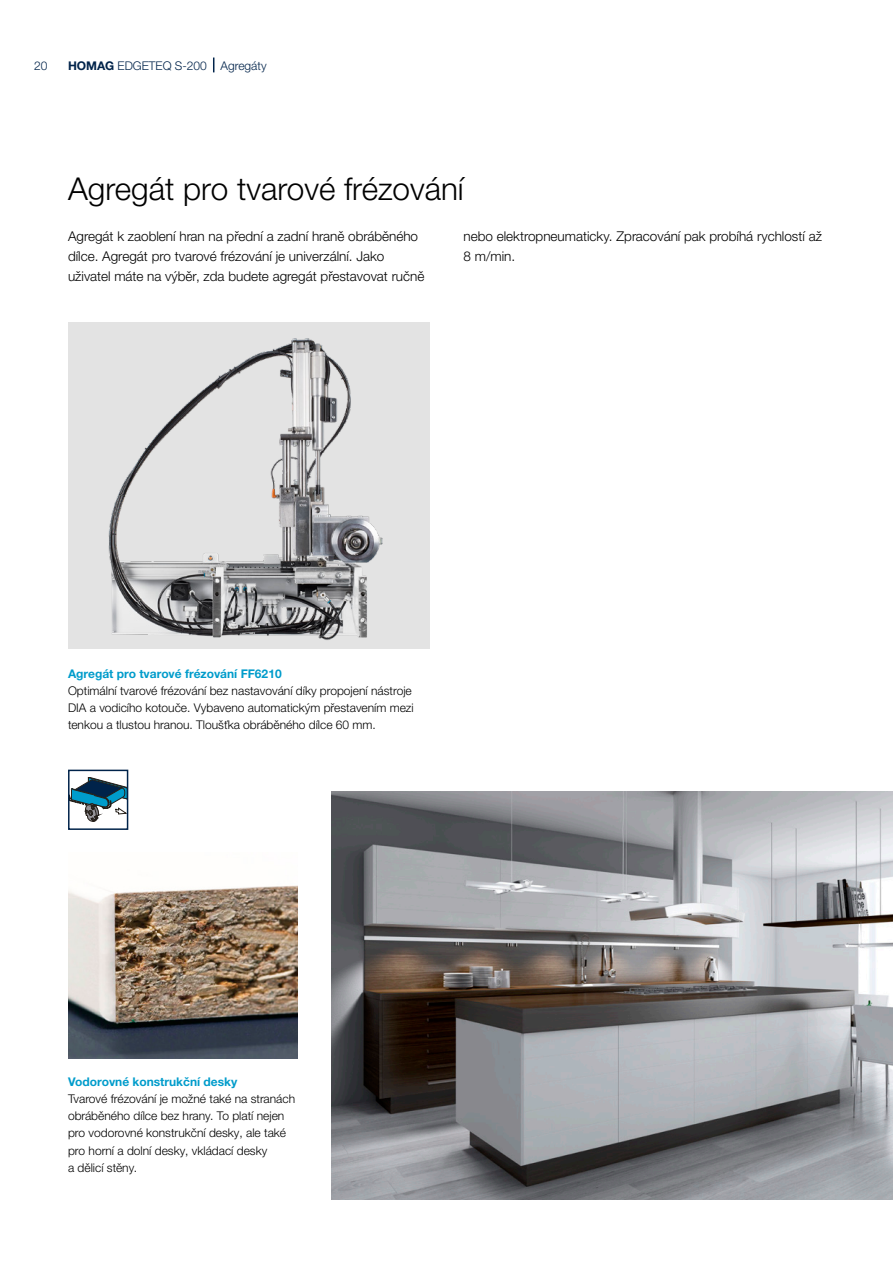
<style>
.page{position:relative;width:893px;height:1263px;background:#fff}
.page>*{position:absolute;margin:0;border:0;box-sizing:border-box;transform-origin:0 0}
.Headline_21pt_25_2_black{font:300 31.5px "Helvetica Neue LTW1 G";color:#000}
.Text_9pt_13_6_light_black{font:300 13.5px/20.4px "Helvetica Neue LTW1 G";color:#000}
.Text_Bild_8Pt_11_5pt_light_black{font:300 12px/17.2px "Helvetica Neue LTW1 G";color:#000}
.Text_Bild_8Pt_11_5pt_light_black-2{font:700 12px "Helvetica Neue LTW1 G";color:#009ccb}
._01_Musterseiten_Rubriken_Pagina_links{font:300 12px "Helvetica Neue LTW1 G";color:#00234a}
.s1{font-weight:700}
</style>
<div class="page">
<div style="left:68px;top:322px;width:361px;height:327px;background:#e3e3e3"></div>
<img style="left:108px;top:338px;width:275px;height:302px">
<img style="left:68px;top:885px;width:230px;height:173px">
<img style="left:332px;top:791px;width:561px;height:408px">
<svg style="left:71px;top:777px;width:54px;height:45px"></svg>
<div style="left:68px;top:770px;width:60px;height:60px;border:2px solid #00234a"></div>
<svg style="left:213px;top:58px;width:1px;height:14px"></svg>
<p class="_01_Musterseiten_Rubriken_Pagina_links" style="left:34px;top:58px;width:15px">20</p>
<p class="_01_Musterseiten_Rubriken_Pagina_links" style="left:68px;top:58px;width:200px"><span class="s1">HOMAG</span> EDGETEQ S-200 Agregáty</p>
<p class="Headline_21pt_25_2_black" style="left:68px;top:169px;width:397px">Agregát pro tvarové frézování</p>
<p class="Text_9pt_13_6_light_black" style="left:68px;top:226px;width:358px">Agregát k zaoblení hran na přední a zadní hraně obráběného dílce. Agregát pro tvarové frézování je univerzální. Jako uživatel máte na výběr, zda budete agregát přestavovat ručně</p>
<p class="Text_9pt_13_6_light_black" style="left:463px;top:226px;width:360px">nebo elektropneumaticky. Zpracování pak probíhá rychlostí až<br>8 m/min.</p>
<p class="Text_Bild_8Pt_11_5pt_light_black-2" style="left:68px;top:666px;width:215px">Agregát pro tvarové frézování FF6210</p>
<p class="Text_Bild_8Pt_11_5pt_light_black" style="left:68px;top:682px;width:347px">Optimální tvarové frézování bez nastavování díky propojení nástroje<br>DIA a vodicího kotouče. Vybaveno automatickým přestavením mezi tenkou a tlustou hranou. Tloušťka obráběného dílce 60 mm.</p>
<p class="Text_Bild_8Pt_11_5pt_light_black-2" style="left:68px;top:1074px;width:171px">Vodorovné konstrukční desky</p>
<p class="Text_Bild_8Pt_11_5pt_light_black" style="left:68px;top:1090px;width:229px">Tvarové frézování je možné také na stranách obráběného dílce bez hrany. To platí nejen pro vodorovné konstrukční desky, ale také pro horní a dolní desky, vkládací desky<br>a dělicí stěny.</p>
</div>
